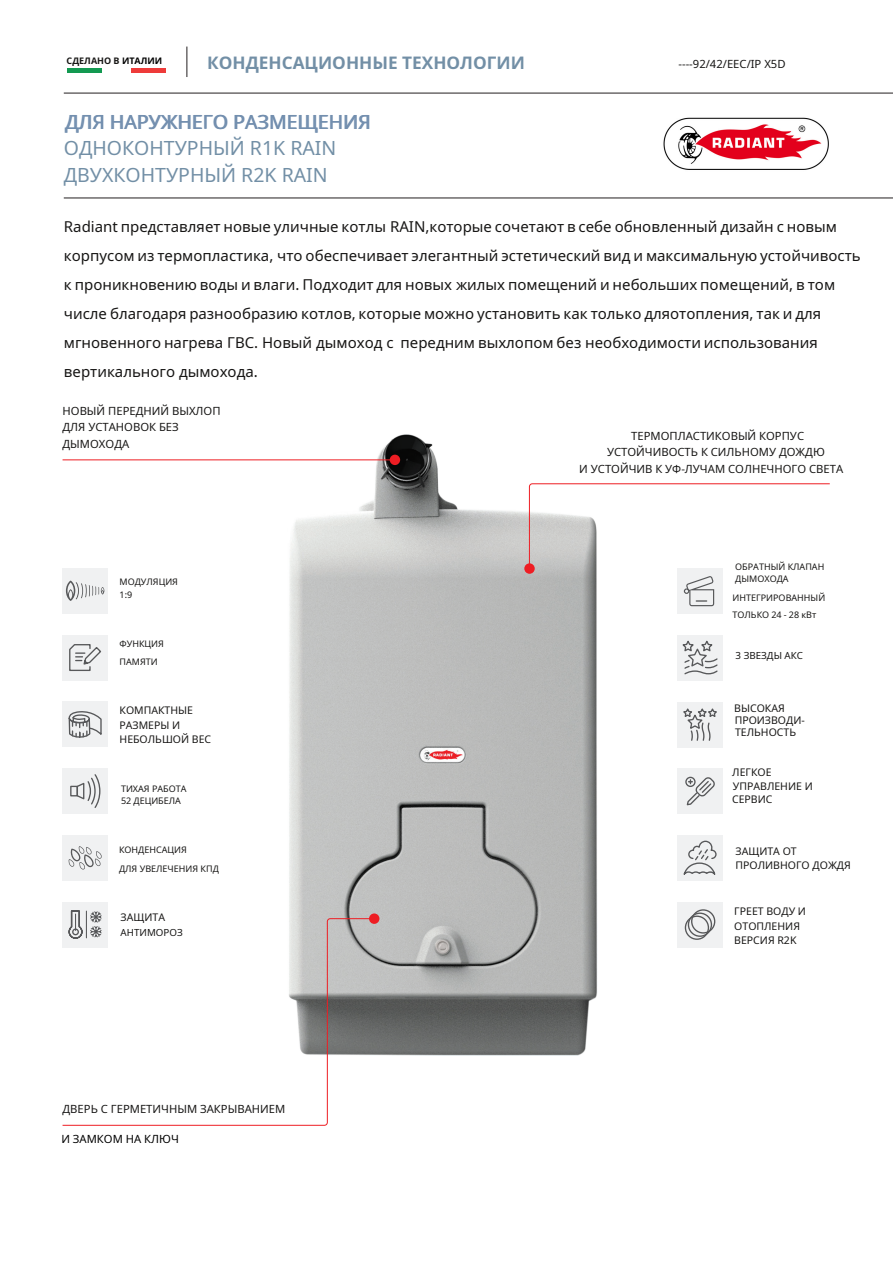
<style>
.page{position:relative;width:893px;height:1263px;background:#fff}
.page>*{position:absolute;margin:0;border:0;box-sizing:border-box;transform-origin:0 0}
.t1{font:19.5px/27px "Noto Sans";color:#728fa6}
.t2{font:19.5px "Noto Sans";color:#738faf}
.t3{font:700 17.25px "Noto Sans";color:#728fa6}
.t4{font:15px/29.1px "Noto Sans";color:#171615}
.t5{font:11.25px/16.5px "Noto Sans";color:#171615}
.t6{font:11.25px "Noto Sans";color:#000}
.t7{font:10.5px/14.2px "Noto Sans";color:#171615}
.t8{font:9.75px "Noto Sans";color:#171615}
.t9{font:9px/12.3px "Noto Sans";color:#171615}
.t10{font:700 9px "Noto Sans";color:#171615}
.s1{color:#000}
</style>
<div class="page">
<img style="left:218px;top:434px;width:380px;height:622px">
<hr style="left:64px;top:93px;width:829px;height:1px;background:#231f20">
<hr style="left:64px;top:198px;width:829px;height:1px;background:#231f20">
<hr style="left:132px;top:69px;width:34px;height:4px;background:#ee3b3a">
<hr style="left:68px;top:69px;width:34px;height:4px;background:#139951">
<hr style="left:187px;top:47px;width:1px;height:30px;background:#231f20">
<div style="left:390px;top:455px;width:10px;height:10px;background:#ee1d23;border-radius:50%"></div>
<hr style="left:63px;top:460px;width:332px;height:1px;background:#ee1d23">
<div style="left:524px;top:563px;width:11px;height:11px;background:#ee1d23;border-radius:50%"></div>
<svg style="left:529px;top:483px;width:301px;height:86px"></svg>
<svg style="left:62px;top:918px;width:313px;height:208px"></svg>
<div style="left:369px;top:913px;width:10px;height:11px;background:#ee1d23;border-radius:50%"></div>
<div style="left:63px;top:835px;width:45px;height:45px;background:#f0f1f2"></div>
<div style="left:677px;top:768px;width:46px;height:46px;background:#f0f1f2"></div>
<svg style="left:685px;top:776px;width:30px;height:30px"></svg>
<div style="left:63px;top:768px;width:45px;height:46px;background:#f0f1f2"></div>
<div style="left:677px;top:568px;width:46px;height:46px;background:#f0f1f2"></div>
<div style="left:63px;top:568px;width:45px;height:45px;background:#f0f1f2"></div>
<svg style="left:684px;top:576px;width:30px;height:30px"></svg>
<div style="left:63px;top:702px;width:45px;height:45px;background:#f0f1f2"></div>
<div style="left:677px;top:635px;width:46px;height:45px;background:#f0f1f2"></div>
<svg style="left:682px;top:640px;width:36px;height:35px"></svg>
<div style="left:677px;top:702px;width:46px;height:45px;background:#f0f1f2"></div>
<svg style="left:683px;top:708px;width:34px;height:33px"></svg>
<div style="left:63px;top:635px;width:45px;height:45px;background:#f0f1f2"></div>
<svg style="left:66px;top:581px;width:38px;height:288px"></svg>
<div style="left:677px;top:835px;width:46px;height:45px;background:#f0f1f2"></div>
<svg style="left:680px;top:840px;width:38px;height:41px"></svg>
<div style="left:63px;top:902px;width:45px;height:45px;background:#f0f1f2"></div>
<svg style="left:68px;top:910px;width:34px;height:29px"></svg>
<div style="left:72px;top:928px;width:7px;height:7px;border:1px solid #57585a;border-radius:50%"></div>
<div style="left:677px;top:902px;width:46px;height:45px;background:#f0f1f2"></div>
<svg style="left:685px;top:909px;width:30px;height:31px"></svg>
<img style="left:663px;top:117px;width:166px;height:53px">
<p class="t10" style="left:67px;top:54px;width:97px">СДЕЛАНО В <span class="s1">ИТАЛИИ</span></p>
<p class="t3" style="left:207px;top:50px;width:319px">КОНДЕНСАЦИОННЫЕ ТЕХНОЛОГИИ</p>
<p class="t5" style="left:678px;top:56px;width:109px">----92/42/ЕЕС/IP X5D</p>
<h1 class="t2" style="left:65px;top:108px;width:307px">ДЛЯ НАРУЖНЕГО РАЗМЕЩЕНИЯ</h1>
<h1 class="t1" style="left:64px;top:133px;width:274px">ОДНОКОНТУРНЫЙ R1K RAIN<br>ДВУХКОНТУРНЫЙ R2K RAIN</h1>
<p class="t4" style="left:64px;top:211px;width:798px">Radiant представляет новые уличные котлы RAIN,которые сочетают в себе обновленный дизайн с новым корпусом из термопластика, что обеспечивает элегантный эстетический вид и максимальную устойчивость к проникновению воды и влаги. Подходит для новых жилых помещений и небольших помещений, в том числе благодаря разнообразию котлов, которые можно установить как только дляотопления, так и для мгновенного нагрева ГВС. Новый дымоход с передним выхлопом без необходимости использования вертикального дымохода.</p>
<p class="t5" style="left:63px;top:402px;width:160px">НОВЫЙ ПЕРЕДНИЙ ВЫХЛОП<br>ДЛЯ УСТАНОВОК БЕЗ<br>ДЫМОХОДА</p>
<p class="t9" style="left:120px;top:576px;width:60px">МОДУЛЯЦИЯ<br>1:9</p>
<p class="t9" style="left:120px;top:635px;width:46px;line-height:17.7px">ФУНКЦИЯ<br>ПАМЯТИ</p>
<p class="t7" style="left:120px;top:703px;width:93px">КОМПАКТНЫЕ<br>РАЗМЕРЫ И<br>НЕБОЛЬШОЙ ВЕС</p>
<p class="t9" style="left:121px;top:782px;width:67px">ТИХАЯ РАБОТА<br>52 ДЕЦИБЕЛА</p>
<p class="t9" style="left:119px;top:840px;width:101px;line-height:18.6px">КОНДЕНСАЦИЯ<br>ДЛЯ УВЕЛЕЧЕНИЯ КПД</p>
<p class="t7" style="left:121px;top:910px;width:46px">ЗАЩИТА</p>
<p class="t8" style="left:121px;top:925px;width:64px">АНТИМОРОЗ</p>
<p class="t5" style="left:63px;top:1101px;width:224px">ДВЕРЬ С ГЕРМЕТИЧНЫМ ЗАКРЫВАНИЕМ</p>
<p class="t6" style="left:61px;top:1131px;width:119px">И ЗАМКОМ НА КЛЮЧ</p>
<p class="t5" style="left:607px;top:427px;width:219px;text-align:center">ТЕРМОПЛАСТИКОВЫЙ КОРПУС<br>УСТОЙЧИВОСТЬ К СИЛЬНОМУ ДОЖДЮ</p>
<p class="t5" style="left:579px;top:460px;width:265px">И УСТОЙЧИВ К УФ-ЛУЧАМ СОЛНЕЧНОГО СВЕТА</p>
<p class="t9" style="left:735px;top:560px;width:91px">ОБРАТНЫЙ КЛАПАН<br>ДЫМОХОДА</p>
<p class="t9" style="left:732px;top:589px;width:94px;line-height:17px">ИНТЕГРИРОВАННЫЙ<br>ТОЛЬКО 24 - 28 кВт</p>
<p class="t8" style="left:736px;top:648px;width:69px">3 ЗВЕЗДЫ АКС</p>
<p class="t7" style="left:734px;top:701px;width:72px;line-height:12.5px">ВЫСОКАЯ<br>ПРОИЗВОДИ-<br>ТЕЛЬНОСТЬ</p>
<p class="t7" style="left:732px;top:765px;width:82px;line-height:13.4px">ЛЕГКОЕ<br>УПРАВЛЕНИЕ И<br>СЕРВИС</p>
<p class="t7" style="left:736px;top:843px;width:117px">ЗАЩИТА ОТ<br>ПРОЛИВНОГО ДОЖДЯ</p>
<p class="t7" style="left:734px;top:904px;width:73px">ГРЕЕТ ВОДУ И<br>ОТОПЛЕНИЯ<br>ВЕРСИЯ R2K</p>
</div>
